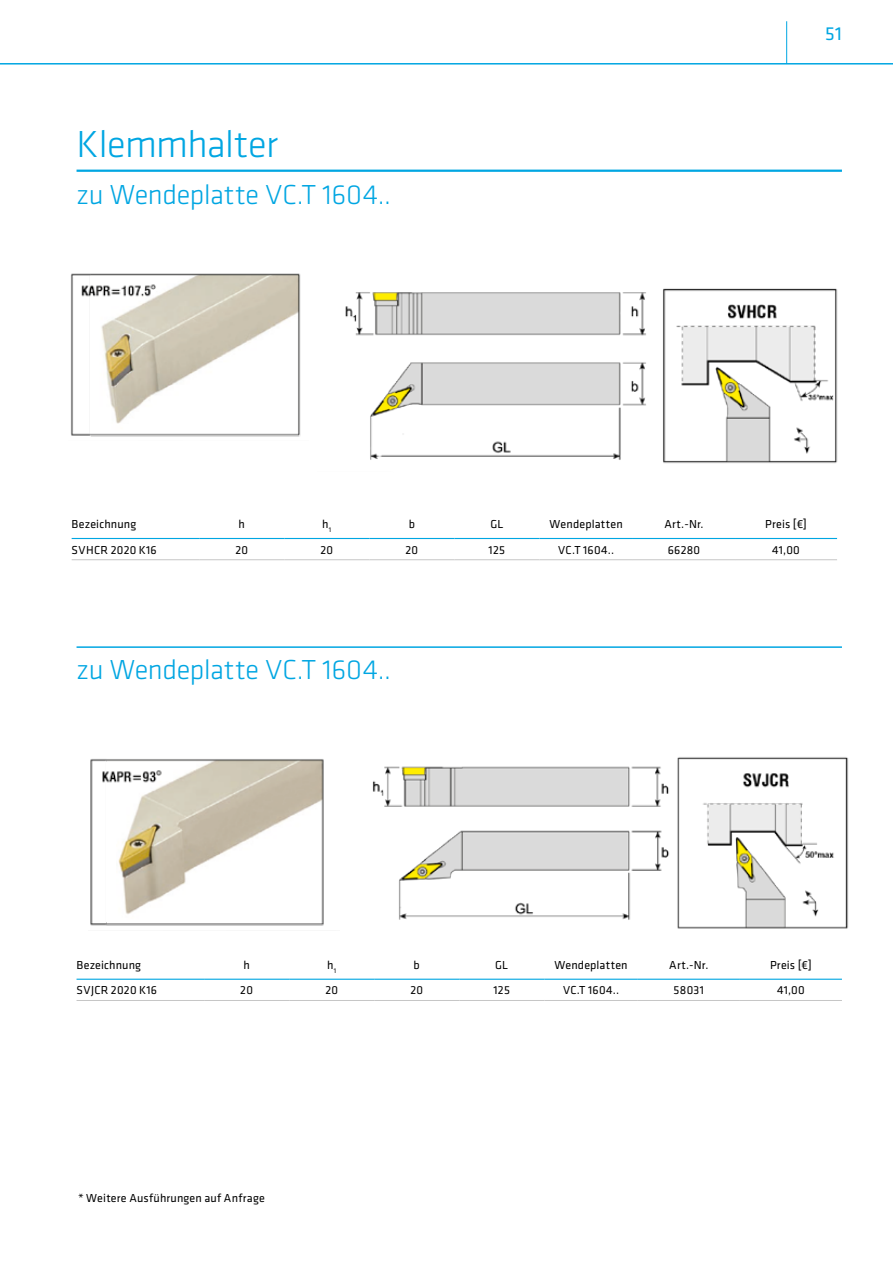
<style>
.page{position:relative;width:893px;height:1263px;background:#fff}
.page>*{position:absolute;margin:0;border:0;box-sizing:border-box;transform-origin:0 0}
.t1{font:300 39px "Klavika";letter-spacing:-.02em;color:#00a6e2}
.t2{font:300 28.5px "Klavika";letter-spacing:-.01em;color:#00a6e2}
.t3{font:19.5px "Klavika";color:#00a6e2}
.t4{font:12px "Klavika";letter-spacing:.02em;color:#000}
</style>
<div class="page">
<hr style="left:0;top:63px;width:893px;height:2px;background:#00a6e2">
<hr style="left:786px;top:21px;width:1px;height:43px;background:#00a6e2">
<img style="left:345px;top:288px;width:493px;height:176px">
<img style="left:70px;top:273px;width:231px;height:164px">
<img style="left:90px;top:759px;width:234px;height:167px">
<img style="left:372px;top:757px;width:477px;height:172px">
<hr style="left:72px;top:559px;width:127px;height:1px;background:#c6c6c6">
<hr style="left:199px;top:559px;width:85px;height:1px;background:#c6c6c6">
<hr style="left:284px;top:559px;width:85px;height:1px;background:#c6c6c6">
<hr style="left:369px;top:559px;width:85px;height:1px;background:#c6c6c6">
<hr style="left:454px;top:559px;width:85px;height:1px;background:#c6c6c6">
<hr style="left:539px;top:559px;width:94px;height:1px;background:#c6c6c6">
<hr style="left:633px;top:559px;width:102px;height:1px;background:#c6c6c6">
<hr style="left:735px;top:559px;width:102px;height:1px;background:#c6c6c6">
<hr style="left:72px;top:538px;width:127px;height:1px;background:#00a6e2">
<hr style="left:199px;top:538px;width:85px;height:1px;background:#00a6e2">
<hr style="left:284px;top:538px;width:85px;height:1px;background:#00a6e2">
<hr style="left:369px;top:538px;width:85px;height:1px;background:#00a6e2">
<hr style="left:454px;top:538px;width:85px;height:1px;background:#00a6e2">
<hr style="left:539px;top:538px;width:94px;height:1px;background:#00a6e2">
<hr style="left:633px;top:538px;width:102px;height:1px;background:#00a6e2">
<hr style="left:735px;top:538px;width:102px;height:1px;background:#00a6e2">
<hr style="left:77px;top:1000px;width:127px;height:1px;background:#c6c6c6">
<hr style="left:204px;top:1000px;width:85px;height:1px;background:#c6c6c6">
<hr style="left:289px;top:1000px;width:85px;height:1px;background:#c6c6c6">
<hr style="left:374px;top:1000px;width:85px;height:1px;background:#c6c6c6">
<hr style="left:459px;top:1000px;width:85px;height:1px;background:#c6c6c6">
<hr style="left:544px;top:1000px;width:94px;height:1px;background:#c6c6c6">
<hr style="left:638px;top:1000px;width:102px;height:1px;background:#c6c6c6">
<hr style="left:740px;top:1000px;width:102px;height:1px;background:#c6c6c6">
<hr style="left:77px;top:979px;width:127px;height:1px;background:#00a6e2">
<hr style="left:204px;top:979px;width:85px;height:1px;background:#00a6e2">
<hr style="left:289px;top:979px;width:85px;height:1px;background:#00a6e2">
<hr style="left:374px;top:979px;width:85px;height:1px;background:#00a6e2">
<hr style="left:459px;top:979px;width:85px;height:1px;background:#00a6e2">
<hr style="left:544px;top:979px;width:94px;height:1px;background:#00a6e2">
<hr style="left:638px;top:979px;width:102px;height:1px;background:#00a6e2">
<hr style="left:740px;top:979px;width:102px;height:1px;background:#00a6e2">
<hr style="left:77px;top:170px;width:765px;height:2px;background:#00a6e2">
<hr style="left:77px;top:646px;width:765px;height:2px;background:#00a6e2">
<h1 class="t1" style="left:77px;top:123px;width:203px">Klemmhalter</h1>
<h2 class="t2" style="left:77px;top:179px;width:316px">zu Wendeplatte VC.T 1604..</h2>
<h3 class="t3" style="left:825px;top:23px;width:18px">51</h3>
<p class="t4" style="left:72px;top:518px;width:66px">Bezeichnung</p>
<p class="t4" style="left:239px;top:518px;width:8px">h</p>
<p class="t4" style="left:322px;top:518px;width:10px">h<sub>1</sub></p>
<p class="t4" style="left:409px;top:518px;width:8px">b</p>
<p class="t4" style="left:490px;top:518px;width:15px">GL</p>
<p class="t4" style="left:550px;top:518px;width:75px">Wendeplatten</p>
<p class="t4" style="left:664px;top:518px;width:41px">Art.-Nr.</p>
<p class="t4" style="left:765px;top:518px;width:43px">Preis [€]</p>
<p class="t4" style="left:72px;top:543px;width:87px">SVHCR 2020 K16</p>
<p class="t4" style="left:235px;top:543px;width:14px">20</p>
<p class="t4" style="left:320px;top:543px;width:14px">20</p>
<p class="t4" style="left:405px;top:543px;width:14px">20</p>
<p class="t4" style="left:489px;top:543px;width:18px">125</p>
<p class="t4" style="left:558px;top:543px;width:58px">VC.T 1604..</p>
<p class="t4" style="left:668px;top:543px;width:34px">66280</p>
<p class="t4" style="left:772px;top:543px;width:29px">41,00</p>
<h2 class="t2" style="left:77px;top:654px;width:316px">zu Wendeplatte VC.T 1604..</h2>
<p class="t4" style="left:77px;top:958px;width:66px">Bezeichnung</p>
<p class="t4" style="left:243px;top:958px;width:8px">h</p>
<p class="t4" style="left:327px;top:958px;width:10px">h<sub>1</sub></p>
<p class="t4" style="left:414px;top:958px;width:8px">b</p>
<p class="t4" style="left:495px;top:958px;width:15px">GL</p>
<p class="t4" style="left:554px;top:958px;width:75px">Wendeplatten</p>
<p class="t4" style="left:669px;top:958px;width:41px">Art.-Nr.</p>
<p class="t4" style="left:770px;top:958px;width:43px">Preis [€]</p>
<p class="t4" style="left:77px;top:984px;width:82px">SVJCR 2020 K16</p>
<p class="t4" style="left:240px;top:984px;width:14px">20</p>
<p class="t4" style="left:325px;top:984px;width:14px">20</p>
<p class="t4" style="left:410px;top:984px;width:14px">20</p>
<p class="t4" style="left:493px;top:984px;width:18px">125</p>
<p class="t4" style="left:563px;top:984px;width:58px">VC.T 1604..</p>
<p class="t4" style="left:674px;top:984px;width:32px">58031</p>
<p class="t4" style="left:777px;top:984px;width:29px">41,00</p>
<p class="t4" style="left:78px;top:1191px;width:188px">* Weitere Ausführungen auf Anfrage</p>
</div>
